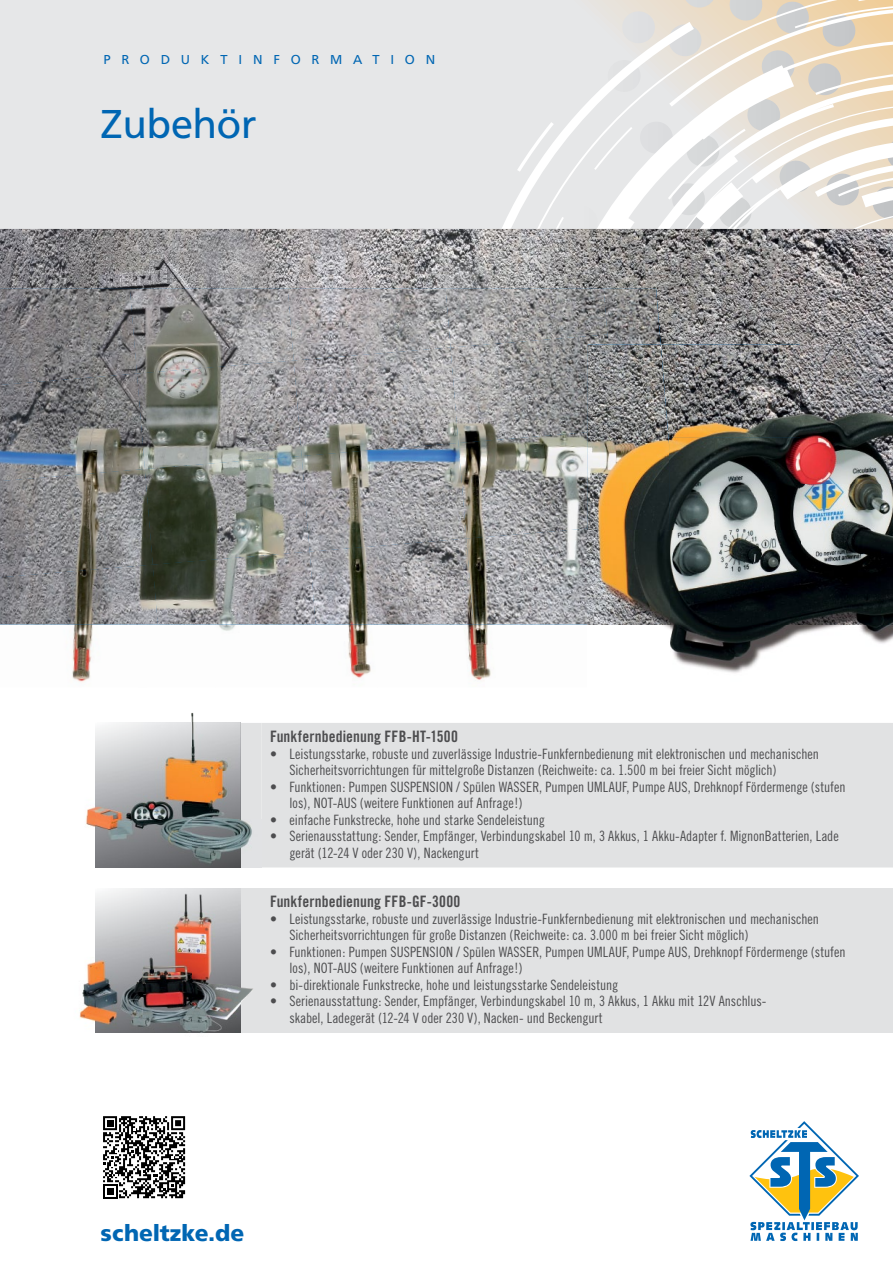
<style>
.page{position:relative;width:893px;height:1263px;background:#fff}
.page>*{position:absolute;margin:0;border:0;box-sizing:border-box;transform-origin:0 0}
.t1{font:42px "F015 T";color:#0066b3}
.t2{font:700 23.85px "F015 T";color:#0066b3}
.t3{font:15.75px "Trade Gothic Bold Cond Twenty";letter-spacing:.01em;color:#4d4d4f}
.t4{font:14.25px/16.5px "Trade Gothic Cond Eighteen";color:#4d4d4f}
.t5{font:13.5px "F015 T";letter-spacing:.8em;color:#0066b3}
</style>
<div class="page">
<div style="left:0;top:0;width:494px;height:214px;background:#e6e7e8"></div>
<svg style="left:461px;top:22px;width:432px;height:192px;fill:#e6e7e8"></svg>
<svg style="left:669px;top:5px;width:224px;height:106px"></svg>
<svg style="left:0;top:214px;width:893px;height:15px"></svg>
<div style="left:262px;top:888px;width:631px;height:145px;background:#e1e2e3"></div>
<div style="left:261px;top:723px;width:632px;height:144px;background:#e1e2e3"></div>
<img style="left:0;top:229px;width:893px;height:115px">
<svg style="left:749px;top:1121px;width:110px;height:120px"></svg>
<svg style="left:103px;top:1116px;width:83px;height:83px"></svg>
<svg style="left:103px;top:1116px;width:82px;height:82px"></svg>
<img style="left:0;top:624px;width:210px;height:58px">
<img style="left:210px;top:624px;width:162px;height:54px">
<img style="left:372px;top:624px;width:108px;height:56px">
<img style="left:480px;top:624px;width:158px;height:56px">
<img style="left:138px;top:681px;width:72px;height:1px">
<img style="left:0;top:289px;width:130px;height:84px">
<img style="left:130px;top:289px;width:158px;height:84px">
<img style="left:288px;top:289px;width:157px;height:71px">
<img style="left:445px;top:289px;width:158px;height:58px">
<img style="left:603px;top:289px;width:58px;height:55px">
<img style="left:0;top:373px;width:137px;height:96px">
<img style="left:137px;top:360px;width:157px;height:109px">
<img style="left:294px;top:347px;width:156px;height:109px">
<img style="left:450px;top:334px;width:158px;height:109px">
<img style="left:0;top:469px;width:145px;height:95px">
<img style="left:145px;top:456px;width:156px;height:108px">
<img style="left:301px;top:443px;width:157px;height:108px">
<img style="left:458px;top:432px;width:130px;height:106px">
<img style="left:0;top:564px;width:153px;height:60px">
<img style="left:153px;top:551px;width:156px;height:73px">
<img style="left:309px;top:538px;width:157px;height:86px">
<img style="left:466px;top:528px;width:122px;height:96px">
<img style="left:638px;top:624px;width:255px;height:49px">
<img style="left:669px;top:344px;width:131px;height:94px">
<img style="left:800px;top:344px;width:93px;height:280px">
<img style="left:669px;top:438px;width:131px;height:186px">
<img style="left:588px;top:344px;width:81px;height:280px">
<img style="left:95px;top:722px;width:25px;height:22px">
<img style="left:120px;top:712px;width:121px;height:11px">
<img style="left:86px;top:744px;width:10px;height:85px">
<img style="left:95px;top:829px;width:1px;height:39px">
<img style="left:96px;top:723px;width:165px;height:145px">
<svg style="left:241px;top:736px;width:20px;height:1px"></svg>
<img style="left:240px;top:723px;width:1px;height:144px">
<img style="left:95px;top:895px;width:1px;height:39px">
<img style="left:83px;top:934px;width:13px;height:51px">
<img style="left:79px;top:985px;width:17px;height:48px">
<img style="left:96px;top:888px;width:166px;height:145px">
<p class="t5" style="left:103px;top:52px;width:333px">PRODUKTINFORMATION</p>
<h1 class="t1" style="left:101px;top:100px;width:157px">Zubehör</h1>
<p class="t3" style="left:270px;top:727px;width:189px">Funkfernbedienung FFB-HT-1500</p>
<p class="t4" style="left:290px;top:745px;width:531px;text-indent:-20px">• Leistungsstarke, robuste und zuverlässige Industrie-Funkfernbedienung mit elektronischen und mechanischen<br>Sicherheitsvorrichtungen für mittelgroße Distanzen (Reichweite: ca. 1.500 m bei freier Sicht möglich)</p>
<p class="t4" style="left:290px;top:778px;width:558px;text-indent:-20px">• Funktionen: Pumpen SUSPENSION / Spülen WASSER, Pumpen UMLAUF, Pumpe AUS, Drehknopf Fördermenge (stufen los), NOT-AUS (weitere Funktionen auf Anfrage!)</p>
<p class="t4" style="left:270px;top:811px;width:276px">• einfache Funkstrecke, hohe und starke Sendeleistung</p>
<p class="t4" style="left:290px;top:828px;width:551px;text-indent:-20px">• Serienausstattung: Sender, Empfänger, Verbindungskabel 10 m, 3 Akkus, 1 Akku-Adapter f. MignonBatterien, Lade gerät (12-24 V oder 230 V), Nackengurt</p>
<p class="t3" style="left:270px;top:892px;width:192px">Funkfernbedienung FFB-GF-3000</p>
<p class="t4" style="left:290px;top:910px;width:531px;text-indent:-20px">• Leistungsstarke, robuste und zuverlässige Industrie-Funkfernbedienung mit elektronischen und mechanischen<br>Sicherheitsvorrichtungen für große Distanzen (Reichweite: ca. 3.000 m bei freier Sicht möglich)</p>
<p class="t4" style="left:290px;top:943px;width:558px;text-indent:-20px">• Funktionen: Pumpen SUSPENSION / Spülen WASSER, Pumpen UMLAUF, Pumpe AUS, Drehknopf Fördermenge (stufen los), NOT-AUS (weitere Funktionen auf Anfrage!)</p>
<p class="t4" style="left:270px;top:976px;width:350px">• bi-direktionale Funkstrecke, hohe und leistungsstarke Sendeleistung</p>
<p class="t4" style="left:290px;top:993px;width:478px;text-indent:-20px">• Serienausstattung: Sender, Empfänger, Verbindungskabel 10 m, 3 Akkus, 1 Akku mit 12V Anschlus&shy;skabel, Ladegerät (12-24 V oder 230 V), Nacken- und Beckengurt</p>
<h2 class="t2" style="left:101px;top:1219px;width:145px">scheltzke.de</h2>
</div>
